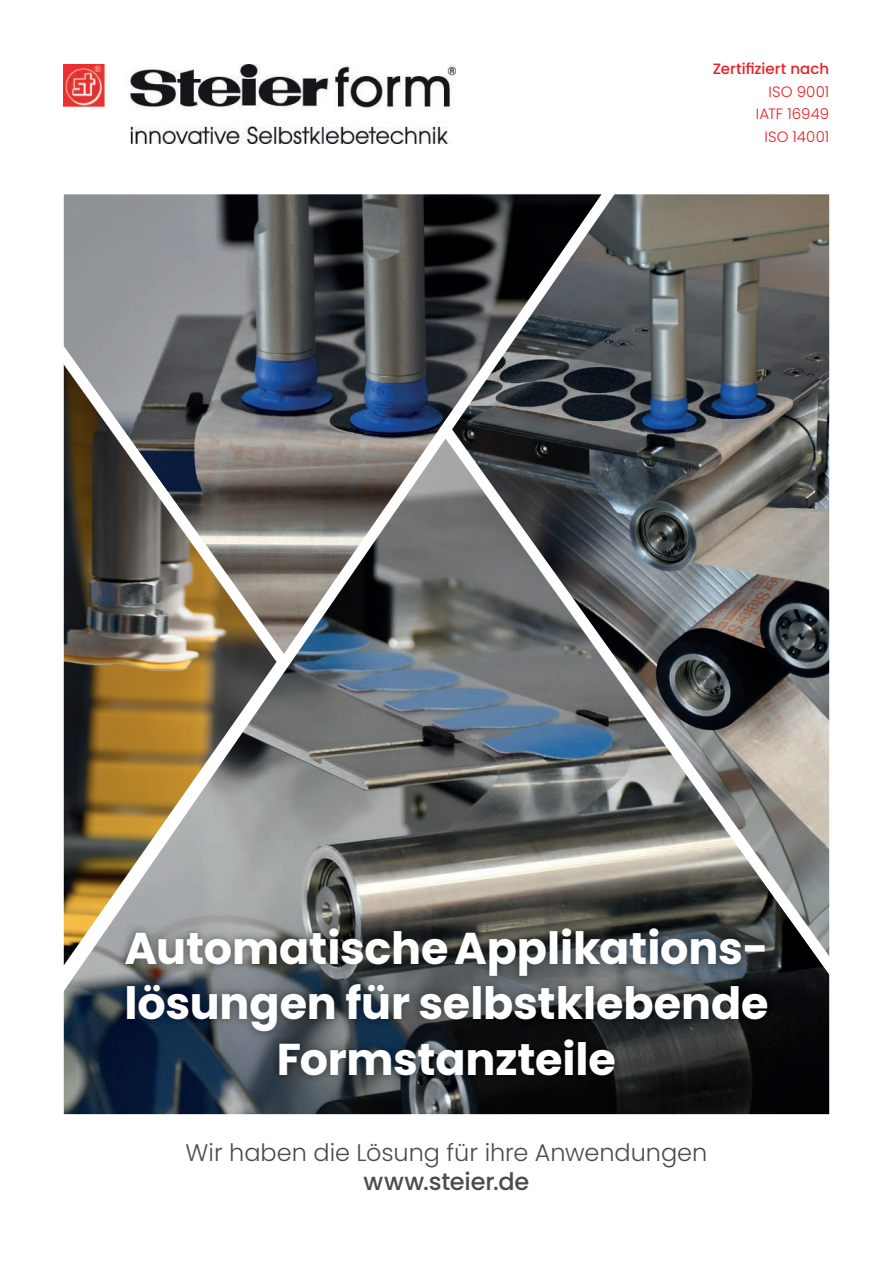
<style>
.page{position:relative;width:893px;height:1263px;background:#fff}
.page>*{position:absolute;margin:0;border:0;box-sizing:border-box;transform-origin:0 0}
.t1{font:700 44.55px/55.5px "Poppins";letter-spacing:-.005em;color:#fff;text-align:center}
.t2{font:300 24px "Poppins";color:#4a4d4d}
.t3{font:500 24px "Poppins";letter-spacing:-.005em;color:#4a4d4d}
.t4{font:300 15px/22.5px "Poppins";color:#ee1d23;text-align:right}
.t5{font:500 15px "Poppins";letter-spacing:.005em;color:#ee1d23}
</style>
<div class="page">
<img style="left:64px;top:64px;width:391px;height:79px">
<img style="left:635px;top:194px;width:194px;height:233px">
<img style="left:64px;top:1033px;width:765px;height:81px">
<img style="left:63px;top:194px;width:572px;height:875px">
<svg style="left:442px;top:427px;width:388px;height:606px;background:#6c6f6e"></svg>
<img style="left:63px;top:257px;width:226px;height:410px">
<img style="left:116px;top:919px;width:661px;height:165px">
<p class="t5" style="left:713px;top:60px;width:118px">Zertifiziert nach</p>
<p class="t4" style="left:756px;top:81px;width:75px">ISO 9001<br>IATF 16949<br>ISO 14001</p>
<p class="t1" style="left:124px;top:920px;width:646px">Automatische Applikations&shy;lösungen für selbstklebende<br>Formstanzteile</p>
<p class="t2" style="left:186px;top:1139px;width:523px">Wir haben die Lösung für ihre Anwendungen</p>
<p class="t3" style="left:364px;top:1168px;width:167px">www.steier.de</p>
</div>
